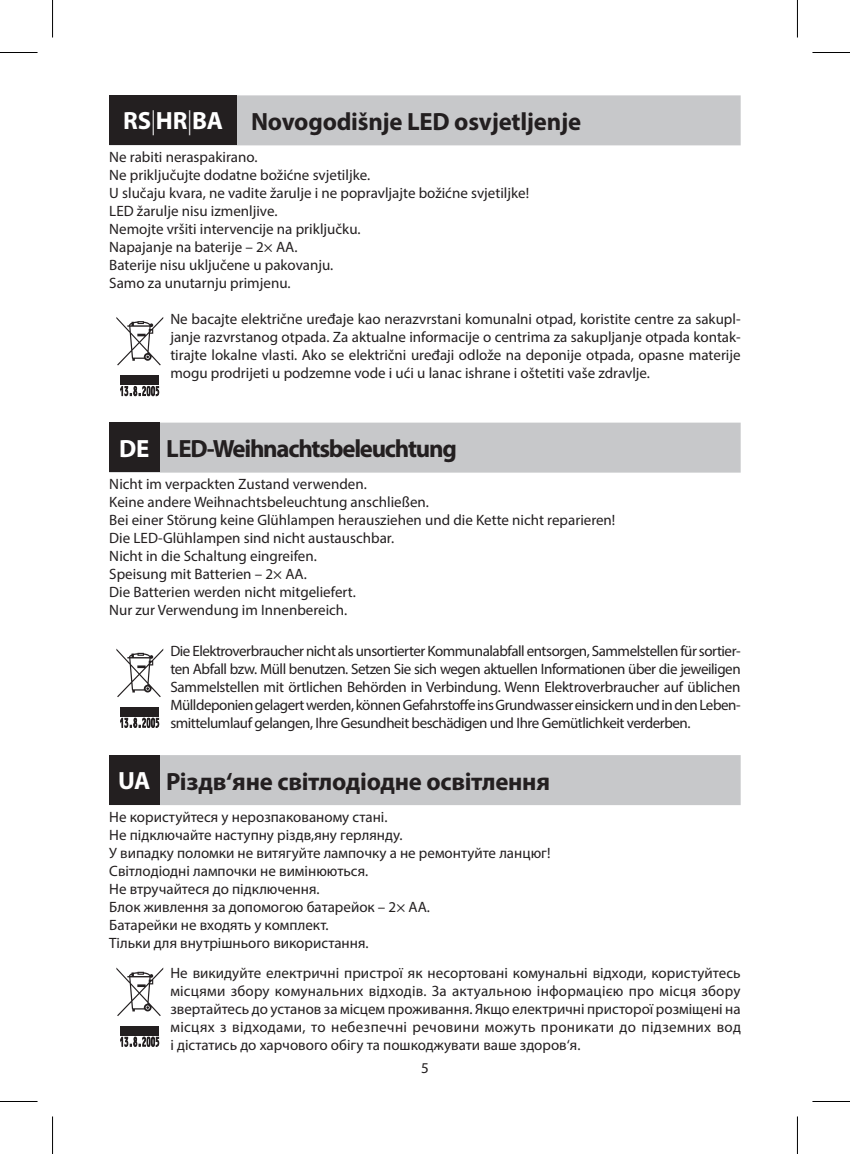
<style>
.page{position:relative;width:850px;height:1154px;background:#fff}
.page>*{position:absolute;margin:0;border:0;box-sizing:border-box;transform-origin:0 0}
.t1{font:700 25px "Myriad Pro";letter-spacing:-.01em;color:#231f20}
.t2{font:700 25px "Myriad Pro";letter-spacing:-.05em;color:#231f20}
.t3{font:15px/18px "Myriad Pro";color:#231f20}
.s1{color:#fff}
.s2{font-weight:300;color:#fff}
</style>
<div class="page">
<div style="left:109px;top:95px;width:631px;height:50px;background:#c7c8ca"></div>
<div style="left:109px;top:423px;width:631px;height:50px;background:#c7c8ca"></div>
<div style="left:109px;top:755px;width:631px;height:50px;background:#c7c8ca"></div>
<div style="left:109px;top:95px;width:128px;height:50px;background:#231f20"></div>
<svg style="left:120px;top:386px;width:39px;height:10px"></svg>
<svg style="left:116px;top:317px;width:47px;height:48px"></svg>
<div style="left:120px;top:375px;width:39px;height:10px;background:#231f20"></div>
<div style="left:109px;top:422px;width:50px;height:50px;background:#231f20"></div>
<svg style="left:120px;top:716px;width:39px;height:12px"></svg>
<svg style="left:116px;top:648px;width:47px;height:49px"></svg>
<div style="left:120px;top:707px;width:39px;height:9px;background:#231f20"></div>
<div style="left:109px;top:755px;width:50px;height:50px;background:#231f20"></div>
<svg style="left:120px;top:1035px;width:39px;height:12px"></svg>
<svg style="left:116px;top:967px;width:47px;height:49px"></svg>
<div style="left:120px;top:1026px;width:39px;height:9px;background:#231f20"></div>
<hr style="left:0;top:52px;width:38px;height:1px;background:#000">
<hr style="left:812px;top:52px;width:37px;height:1px;background:#000">
<hr style="left:0;top:1101px;width:38px;height:1px;background:#000">
<hr style="left:812px;top:1101px;width:37px;height:1px;background:#000">
<hr style="left:52px;top:0;width:1px;height:38px;background:#000">
<hr style="left:52px;top:1116px;width:1px;height:38px;background:#000">
<hr style="left:796px;top:0;width:1px;height:38px;background:#000">
<hr style="left:796px;top:1116px;width:1px;height:38px;background:#000">
<h1 class="t1" style="left:123px;top:105px;width:459px"><span class="s1">RS</span><span class="s2">|</span><span class="s1">HR</span><span class="s2">|</span><span class="s1">BA</span> Novogodišnje LED osvjetljenje</h1>
<p class="t3" style="left:109px;top:148px;width:421px">Ne rabiti neraspakirano.<br>Ne priključujte dodatne božićne svjetiljke.<br>U slučaju kvara, ne vadite žarulje i ne popravljajte božićne svjetiljke!<br>LED žarulje nisu izmenljive.<br>Nemojte vršiti intervencije na priključku.<br>Napajanje na baterije – 2× AA.<br>Baterije nisu uključene u pakovanju.<br>Samo za unutarnju primjenu.</p>
<p class="t3" style="left:170px;top:310px;width:571px;text-align:justify">Ne bacajte električne uređaje kao nerazvrstani komunalni otpad, koristite centre za sakupl&shy;janje razvrstanog otpada. Za aktualne informacije o centrima za sakupljanje otpada kontak&shy;tirajte lokalne vlasti. Ako se električni uređaji odlože na deponije otpada, opasne materije mogu prodrijeti u podzemne vode i ući u lanac ishrane i oštetiti vaše zdravlje.</p>
<h1 class="t2" style="left:119px;top:432px;width:339px"><span class="s1">DE</span> LED-Weihnachtsbeleuchtung</h1>
<p class="t3" style="left:109px;top:475px;width:507px">Nicht im verpackten Zustand verwenden.<br>Keine andere Weihnachtsbeleuchtung anschließen.<br>Bei einer Störung keine Glühlampen herausziehen und die Kette nicht reparieren!<br>Die LED-Glühlampen sind nicht austauschbar.<br>Nicht in die Schaltung eingreifen.<br>Speisung mit Batterien – 2× AA.<br>Die Batterien werden nicht mitgeliefert.<br>Nur zur Verwendung im Innenbereich.</p>
<p class="t3" style="left:170px;top:641px;width:571px;text-align:justify">Die Elektroverbraucher nicht als unsortierter Kommunalabfall entsorgen, Sammelstellen für sortier&shy;ten Abfall bzw. Müll benutzen. Setzen Sie sich wegen aktuellen Informationen über die jeweiligen Sammelstellen mit örtlichen Behörden in Verbindung. Wenn Elektroverbraucher auf üblichen Mülldeponien gelagert werden, können Gefahrstoffe ins Grundwasser einsickern und in den Leben&shy;smittelumlauf gelangen, Ihre Gesundheit beschädigen und Ihre Gemütlichkeit verderben.</p>
<h1 class="t1" style="left:118px;top:765px;width:433px"><span class="s1">UA</span> Різдв‘яне світлодіодне освітлення</h1>
<p class="t3" style="left:109px;top:807px;width:442px">Не користуйтеся у нерозпакованому стані.<br>Не підключайте наступну різдв,яну герлянду.<br>У випадку поломки не витягуйте лампочку а не ремонтуйте ланцюг!<br>Світлодіодні лампочки не вимінюються.<br>Не втручайтеся до підключення.<br>Блок живлення за допомогою батарейок – 2× АА.<br>Батарейки не входять у комплект.<br>Тільки для внутрішнього використання.</p>
<p class="t3" style="left:170px;top:964px;width:572px;text-align:justify">Не викидуйте електричні пристрої як несортовані комунальні відходи, користуйтесь місцями збору комунальних відходів. За актуальною інформацією про місця збору звертайтесь до установ за місцем проживання. Якщо електричні присторої розміщені на місцях з відходами, то небезпечні речовини можуть проникати до підземних вод і дістатись до харчового обігу та пошкоджувати ваше здоров‘я.</p>
<p class="t3" style="left:421px;top:1059px;width:9px">5</p>
</div>
